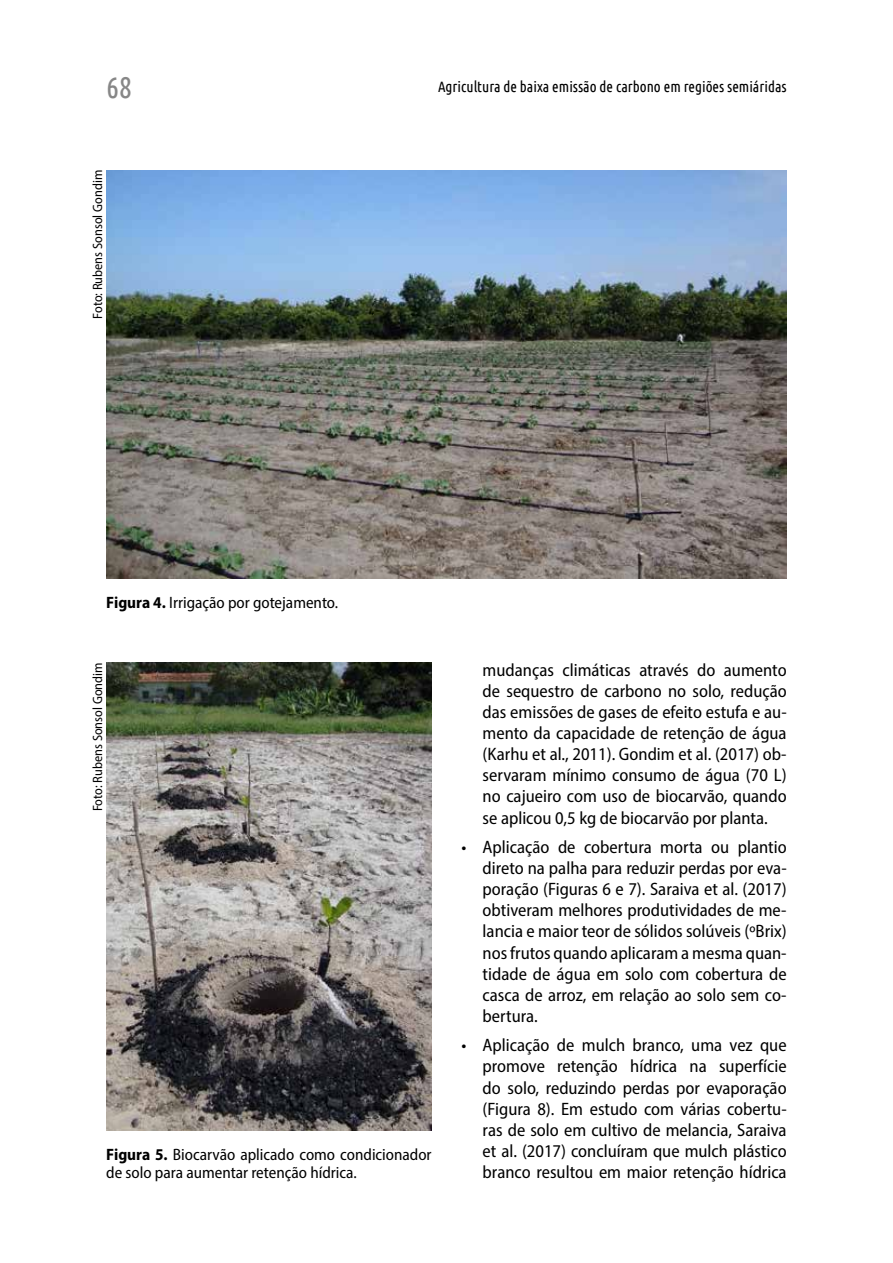
<style>
.page{position:relative;width:893px;height:1263px;background:#fff}
.page>*{position:absolute;margin:0;border:0;box-sizing:border-box;transform-origin:0 0}
.t1{font:30px "Ubuntu Condensed";color:#878787}
.t2{font:semi-condensed 18px/21.1px "Myriad Pro";color:#000;text-align:justify}
.t3{font:semi-condensed 16.5px/18px "Myriad Pro";color:#000}
.t4{font:15px "Ubuntu Condensed";color:#000}
.t5{font:semi-condensed 13.5px "Myriad Pro";color:#000}
.s1{font-weight:700}
</style>
<div class="page">
<img style="left:106px;top:662px;width:326px;height:468px">
<img style="left:106px;top:170px;width:681px;height:408px">
<h1 class="t1" style="left:106px;top:69px;width:27px">68</h1>
<p class="t4" style="left:438px;top:77px;width:350px">Agricultura de baixa emissão de carbono em regiões semiáridas</p>
<p class="t5" style="left:89px;top:319px;width:150px;rotate:-90deg">Foto: Rubens Sonsol Gondim</p>
<p class="t3" style="left:106px;top:593px;width:233px"><span class="s1">Figura 4.</span> Irrigação por gotejamento.</p>
<p class="t5" style="left:89px;top:811px;width:150px;rotate:-90deg">Foto: Rubens Sonsol Gondim</p>
<p class="t3" style="left:106px;top:1145px;width:327px"><span class="s1">Figura 5.</span> Biocarvão aplicado como condicionador de solo para aumentar retenção hídrica.</p>
<p class="t2" style="left:483px;top:659px;width:306px">mudanças climáticas através do aumento de sequestro de carbono no solo, redução das emissões de gases de efeito estufa e au&shy;mento da capacidade de retenção de água (Karhu et al., 2011). Gondim et al. (2017) ob&shy;servaram mínimo consumo de água (70 L) no cajueiro com uso de biocarvão, quando se aplicou 0,5 kg de biocarvão por planta.</p>
<p class="t2" style="left:483px;top:836px;width:306px;text-indent:-21px">• Aplicação de cobertura morta ou plantio direto na palha para reduzir perdas por eva&shy;poração (Figuras 6 e 7). Saraiva et al. (2017) obtiveram melhores produtividades de me&shy;lancia e maior teor de sólidos solúveis (ºBrix) nos frutos quando aplicaram a mesma quan&shy;tidade de água em solo com cobertura de casca de arroz, em relação ao solo sem co&shy;bertura.</p>
<p class="t2" style="left:483px;top:1034px;width:306px;text-indent:-21px">• Aplicação de mulch branco, uma vez que promove retenção hídrica na superfície do solo, reduzindo perdas por evaporação (Figura 8). Em estudo com várias cobertu&shy;ras de solo em cultivo de melancia, Saraiva et al. (2017) concluíram que mulch plástico branco resultou em maior retenção hídrica</p>
</div>
